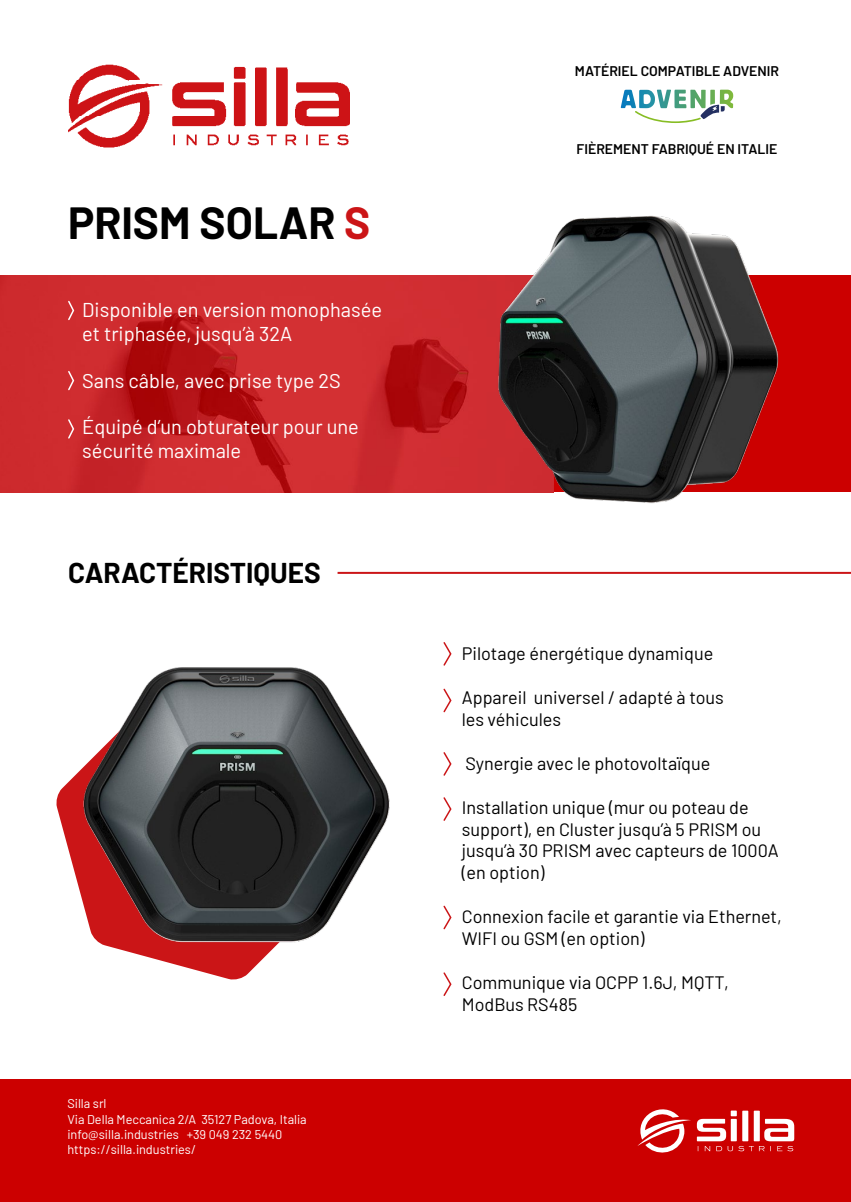
<style>
.page{position:relative;width:851px;height:1202px;background:#fff}
.page>*{position:absolute;margin:0;border:0;box-sizing:border-box;transform-origin:0 0}
.t1{font:700 44px "Barlow";color:#000}
.t2{font:700 28px "Barlow";color:#000}
.t3{font:20px/24px "Barlow";color:#fff}
.t4{font:18px/21.6px "Barlow";color:#000}
.t5{font:600 14px "Barlow";color:#000}
.t6{font:12.6px/15.2px "Barlow";color:#fff}
.s1{color:#cb1517}
</style>
<div class="page">
<div style="left:0;top:275px;width:850px;height:217px;background:#c00"></div>
<img style="left:0;top:275px;width:474px;height:217px">
<img style="left:68px;top:64px;width:281px;height:84px">
<img style="left:474px;top:215px;width:305px;height:289px">
<hr style="left:337px;top:572px;width:513px;height:2px;background:#cb1517">
<svg style="left:67px;top:299px;width:8px;height:22px"></svg>
<svg style="left:443px;top:642px;width:9px;height:24px"></svg>
<svg style="left:443px;top:688px;width:9px;height:25px"></svg>
<svg style="left:443px;top:752px;width:9px;height:24px"></svg>
<svg style="left:443px;top:797px;width:9px;height:24px"></svg>
<svg style="left:443px;top:905px;width:9px;height:25px"></svg>
<svg style="left:443px;top:972px;width:9px;height:24px"></svg>
<svg style="left:67px;top:370px;width:8px;height:22px"></svg>
<svg style="left:67px;top:418px;width:8px;height:22px"></svg>
<svg style="left:56px;top:775px;width:192px;height:205px"></svg>
<img style="left:75px;top:667px;width:315px;height:307px">
<div style="left:0;top:1079px;width:850px;height:123px;background:#c00"></div>
<svg style="left:637px;top:1109px;width:157px;height:44px"></svg>
<svg style="left:620px;top:90px;width:113px;height:33px"></svg>
<h1 class="t1" style="left:68px;top:190px;width:304px">PRISM SOLAR <span class="s1">S</span></h1>
<p class="t3" style="left:82px;top:296px;width:301px">Disponible en version monophasée et triphasée, jusqu’à 32A</p>
<p class="t3" style="left:82px;top:367px;width:260px">Sans câble, avec prise type 2S</p>
<p class="t3" style="left:82px;top:413px;width:278px">Équipé d’un obturateur pour une sécurité maximale</p>
<h2 class="t2" style="left:68px;top:552px;width:254px">CARACTÉRISTIQUES</h2>
<p class="t6" style="left:67px;top:1095px;width:241px">Silla srl<br>Via Della Meccanica 2/A 35127 Padova, Italia info@silla.industries +39 049 232 5440 https://silla.industries/</p>
<p class="t5" style="left:575px;top:61px;width:205px">MATÉRIEL COMPATIBLE ADVENIR</p>
<p class="t5" style="left:576px;top:139px;width:202px">FIÈREMENT FABRIQUÉ EN ITALIE</p>
<p class="t4" style="left:461px;top:641px;width:253px">Pilotage énergétique dynamique</p>
<p class="t4" style="left:461px;top:685px;width:263px">Appareil universel / adapté à tous les véhicules</p>
<p class="t4" style="left:465px;top:751px;width:246px">Synergie avec le photovoltaïque</p>
<p class="t4" style="left:461px;top:795px;width:318px">Installation unique (mur ou poteau de support), en Cluster jusqu’à 5 PRISM ou jusqu’à 30 PRISM avec capteurs de 1000A (en option)</p>
<p class="t4" style="left:461px;top:905px;width:321px">Connexion facile et garantie via Ethernet,<br>WIFI ou GSM (en option)</p>
<p class="t4" style="left:461px;top:970px;width:269px">Communique via OCPP 1.6J, MQTT,<br>ModBus RS485</p>
</div>
